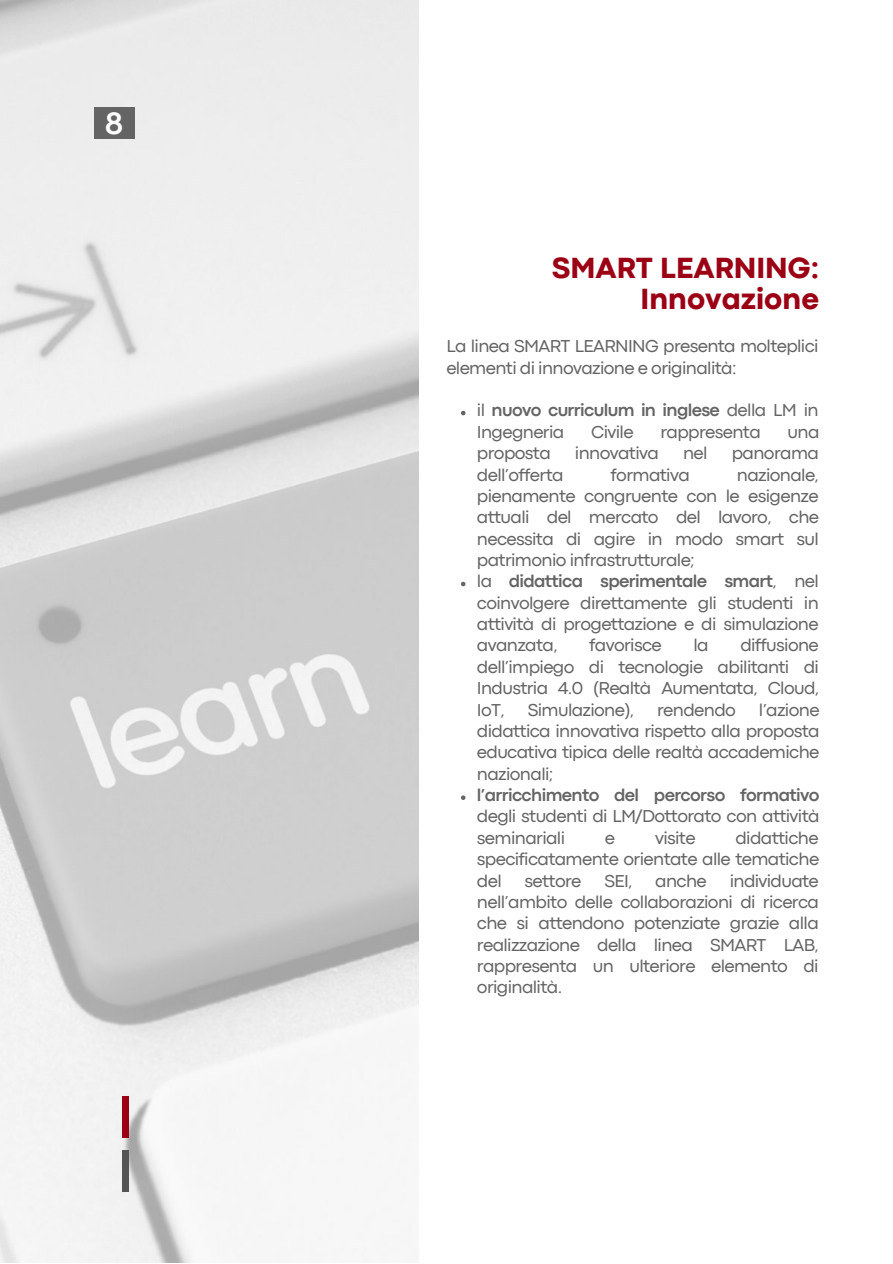
<style>
.page{position:relative;width:893px;height:1264px;background:#fff}
.page>*{position:absolute;margin:0;border:0;box-sizing:border-box;transform-origin:0 0}
.t1{font:500 61.2px "Gill Sans";color:#9b0014}
.t2{font:500 61.2px "Gill Sans";color:#545454}
.t3{font:700 32.25px "Codec Pro";color:#fff}
.t4{font:800 30.45px/30.3px "Codec Pro";color:#9b0014;text-align:right}
.t5{font:18px/21.3px "Codec Pro";letter-spacing:-.035em;color:#646464;text-align:justify}
.t6{font:700 18px/21.3px "Codec Pro";letter-spacing:-.035em;color:#646464}
.s1{font-weight:400}
.s2{font-weight:700}
</style>
<div class="page">
<img style="left:0;top:0;width:418px;height:1262px">
<div style="left:94px;top:107px;width:40px;height:32px;background:#646464"></div>
<svg style="left:461px;top:411px;width:4px;height:4px"></svg>
<svg style="left:461px;top:581px;width:4px;height:5px"></svg>
<svg style="left:461px;top:795px;width:4px;height:5px"></svg>
<h2 class="t3" style="left:105px;top:111px;width:19px">8</h2>
<h1 class="t1" style="left:118px;top:1095px;width:17px">I</h1>
<h1 class="t2" style="left:118px;top:1149px;width:17px">I</h1>
<h3 class="t4" style="left:551px;top:255px;width:269px">SMART LEARNING:<br>Innovazione</h3>
<p class="t5" style="left:446px;top:337px;width:374px">La linea SMART LEARNING presenta molteplici elementi di innovazione e originalità:</p>
<p class="t6" style="left:477px;top:401px;width:343px"><span class="s1">il</span> nuovo curriculum in inglese <span class="s1">della LM in<br>Ingegneria</span></p>
<p class="t5" style="left:591px;top:422px;width:44px">Civile</p>
<p class="t5" style="left:660px;top:422px;width:102px">rappresenta</p>
<p class="t5" style="left:787px;top:422px;width:33px">una</p>
<p class="t5" style="left:477px;top:444px;width:75px">proposta</p>
<p class="t5" style="left:575px;top:444px;width:85px">innovativa</p>
<p class="t5" style="left:683px;top:444px;width:26px">nel</p>
<p class="t5" style="left:731px;top:444px;width:89px">panorama</p>
<p class="t5" style="left:477px;top:465px;width:88px">dell’offerta</p>
<p class="t5" style="left:610px;top:465px;width:81px">formativa</p>
<p class="t5" style="left:477px;top:465px;width:344px;text-align:left;text-indent:260px">nazionale, pienamente congruente con le esigenze attuali del mercato del lavoro, che necessita di agire in modo smart sul patrimonio infrastrutturale;<br>la <span class="s2">didattica sperimentale smart</span>, nel coinvolgere direttamente gli studenti in attività di progettazione e di simulazione avanzata,</p>
<p class="t5" style="left:477px;top:636px;width:343px;text-indent:263px">diffusione dell’impiego di tecnologie abilitanti di Industria 4.0 (Realtà Aumentata, Cloud, IoT,</p>
<p class="t5" style="left:589px;top:636px;width:74px">favorisce</p>
<p class="t5" style="left:693px;top:636px;width:17px">la</p>
<p class="t5" style="left:527px;top:700px;width:108px">Simulazione),</p>
<p class="t5" style="left:657px;top:700px;width:80px">rendendo</p>
<p class="t5" style="left:477px;top:700px;width:344px;text-indent:282px">l’azione didattica innovativa rispetto alla proposta educativa tipica delle realtà accademiche nazionali;</p>
<p class="t6" style="left:477px;top:785px;width:344px">l’arricchimento del percorso formativo</p>
<p class="t5" style="left:477px;top:807px;width:344px">degli studenti di LM/Dottorato con attività seminariali</p>
<p class="t5" style="left:477px;top:828px;width:344px;text-indent:258px">didattiche specificatamente orientate alle tematiche del</p>
<p class="t5" style="left:605px;top:828px;width:12px">e</p>
<p class="t5" style="left:655px;top:828px;width:42px">visite</p>
<p class="t5" style="left:477px;top:871px;width:343px;text-indent:253px">individuate nell’ambito delle collaborazioni di ricerca che si attendono potenziate grazie alla realizzazione della linea SMART LAB, rappresenta un ulteriore elemento di originalità.</p>
<p class="t5" style="left:524px;top:871px;width:58px">settore</p>
<p class="t5" style="left:604px;top:871px;width:30px">SEI,</p>
<p class="t5" style="left:655px;top:871px;width:53px">anche</p>
</div>
